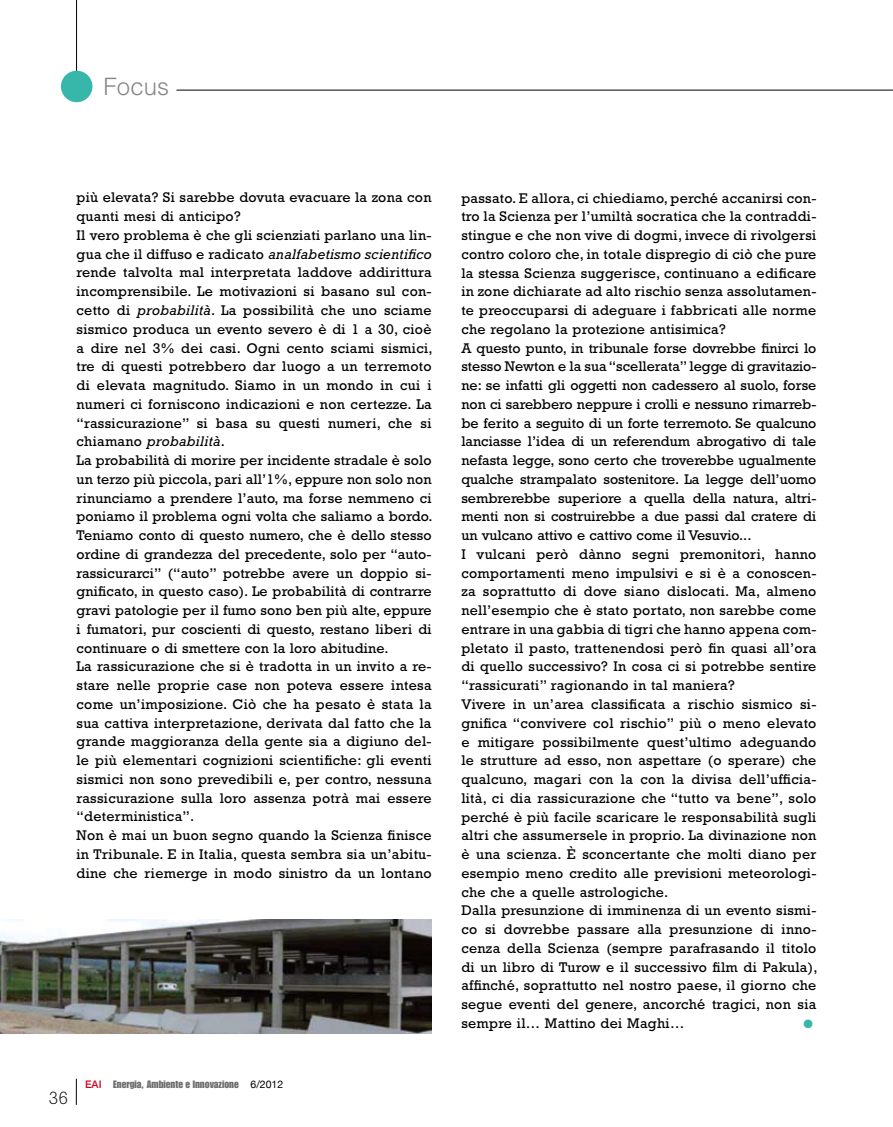
<style>
.page{position:relative;width:893px;height:1127px;background:#fff}
.page>*{position:absolute;margin:0;border:0;box-sizing:border-box;transform-origin:0 0}
.t1{font:300 24px "Helvetica";color:#878786}
.t2{font:300 18px "Rockwell";color:#000}
.t3{font:14.25px/18.8px "Rockwell";letter-spacing:.02em;color:#000}
.t4{font:12px "Zapf Dingbats";color:#37b6aa}
.t5{font:10.5px "Impact";color:#6f6f6f}
.s1{font-style:italic}
.s2{font-family:"Helvetica Neue";font-weight:500;color:#d20422}
.s3{font-family:"Helvetica Neue";color:#000}
</style>
<div class="page">
<hr style="left:76px;top:0;width:1px;height:88px;background:#000">
<div style="left:61px;top:71px;width:31px;height:31px;background:#37b6aa;border-radius:50%"></div>
<hr style="left:176px;top:90px;width:717px;height:1px;background:#000">
<svg style="left:76px;top:1079px;width:1px;height:26px"></svg>
<img style="left:0;top:919px;width:432px;height:114px">
<h1 class="t1" style="left:104px;top:71px;width:67px">Focus</h1>
<p class="t3" style="left:77px;top:188px;width:358px">più elevata? Si sarebbe dovuta evacuare la zona con quanti mesi di anticipo?<br>Il vero problema è che gli scienziati parlano una lin&shy;gua che il diffuso e radicato <span class="s1">analfabetismo scientifico </span>rende talvolta mal interpretata laddove addirittura incomprensibile. Le motivazioni si basano sul con&shy;cetto di <span class="s1">probabilità</span>. La possibilità che uno sciame sismico produca un evento severo è di 1 a 30, cioè a dire nel 3% dei casi. Ogni cento sciami sismici, tre di questi potrebbero dar luogo a un terremoto di elevata magnitudo. Siamo in un mondo in cui i numeri ci forniscono indicazioni e non certezze. La “rassicurazione” si basa su questi numeri, che si chiamano <span class="s1">probabilità</span>.<br>La probabilità di morire per incidente stradale è solo un terzo più piccola, pari all’1%, eppure non solo non rinunciamo a prendere l’auto, ma forse nemmeno ci poniamo il problema ogni volta che saliamo a bordo.<br>Teniamo conto di questo numero, che è dello stesso ordine di grandezza del precedente, solo per “auto&shy;rassicurarci” (“auto” potrebbe avere un doppio si&shy;gnificato, in questo caso). Le probabilità di contrarre gravi patologie per il fumo sono ben più alte, eppure i fumatori, pur coscienti di questo, restano liberi di continuare o di smettere con la loro abitudine.<br>La rassicurazione che si è tradotta in un invito a re&shy;stare nelle proprie case non poteva essere intesa come un’imposizione. Ciò che ha pesato è stata la sua cattiva interpretazione, derivata dal fatto che la grande maggioranza della gente sia a digiuno del&shy;le più elementari cognizioni scientifiche: gli eventi sismici non sono prevedibili e, per contro, nessuna rassicurazione sulla loro assenza potrà mai essere “deterministica”.<br>Non è mai un buon segno quando la Scienza finisce in Tribunale. E in Italia, questa sembra sia un’abitu&shy;dine che riemerge in modo sinistro da un lontano</p>
<p class="t3" style="left:461px;top:188px;width:358px">passato. E allora, ci chiediamo, perché accanirsi con&shy;tro la Scienza per l’umiltà socratica che la contraddi&shy;stingue e che non vive di dogmi, invece di rivolgersi contro coloro che, in totale dispregio di ciò che pure la stessa Scienza suggerisce, continuano a edificare in zone dichiarate ad alto rischio senza assolutamen&shy;te preoccuparsi di adeguare i fabbricati alle norme che regolano la protezione antisimica?<br>A questo punto, in tribunale forse dovrebbe finirci lo stesso Newton e la sua “scellerata” legge di gravitazio&shy;ne: se infatti gli oggetti non cadessero al suolo, forse non ci sarebbero neppure i crolli e nessuno rimarreb&shy;be ferito a seguito di un forte terremoto. Se qualcuno lanciasse l’idea di un referendum abrogativo di tale nefasta legge, sono certo che troverebbe ugualmente qualche strampalato sostenitore. La legge dell’uomo sembrerebbe superiore a quella della natura, altri&shy;menti non si costruirebbe a due passi dal cratere di un vulcano attivo e cattivo come il Vesuvio...<br>I vulcani però dànno segni premonitori, hanno comportamenti meno impulsivi e si è a conoscen&shy;za soprattutto di dove siano dislocati. Ma, almeno nell’esempio che è stato portato, non sarebbe come entrare in una gabbia di tigri che hanno appena com&shy;pletato il pasto, trattenendosi però fin quasi all’ora di quello successivo? In cosa ci si potrebbe sentire “rassicurati” ragionando in tal maniera?<br>Vivere in un’area classificata a rischio sismico si&shy;gnifica “convivere col rischio” più o meno elevato e mitigare possibilmente quest’ultimo adeguando le strutture ad esso, non aspettare (o sperare) che qualcuno, magari con la con la divisa dell’ufficia&shy;lità, ci dia rassicurazione che “tutto va bene”, solo perché è più facile scaricare le responsabilità sugli altri che assumersele in proprio. La divinazione non è una scienza. È sconcertante che molti diano per esempio meno credito alle previsioni meteorologi&shy;che che a quelle astrologiche.<br>Dalla presunzione di imminenza di un evento sismi&shy;co si dovrebbe passare alla presunzione di inno&shy;cenza della Scienza (sempre parafrasando il titolo di un libro di Turow e il successivo film di Pakula), affinché, soprattutto nel nostro paese, il giorno che segue eventi del genere, ancorché tragici, non sia sempre il… Mattino dei Maghi…</p>
<p class="t4" style="left:804px;top:1018px;width:11px">●</p>
<p class="t2" style="left:49px;top:1087px;width:21px">36</p>
<p class="t5" style="left:85px;top:1078px;width:200px"><span class="s2">EAI</span> Energia, Ambiente e Innovazione <span class="s3">6/2012</span></p>
</div>
